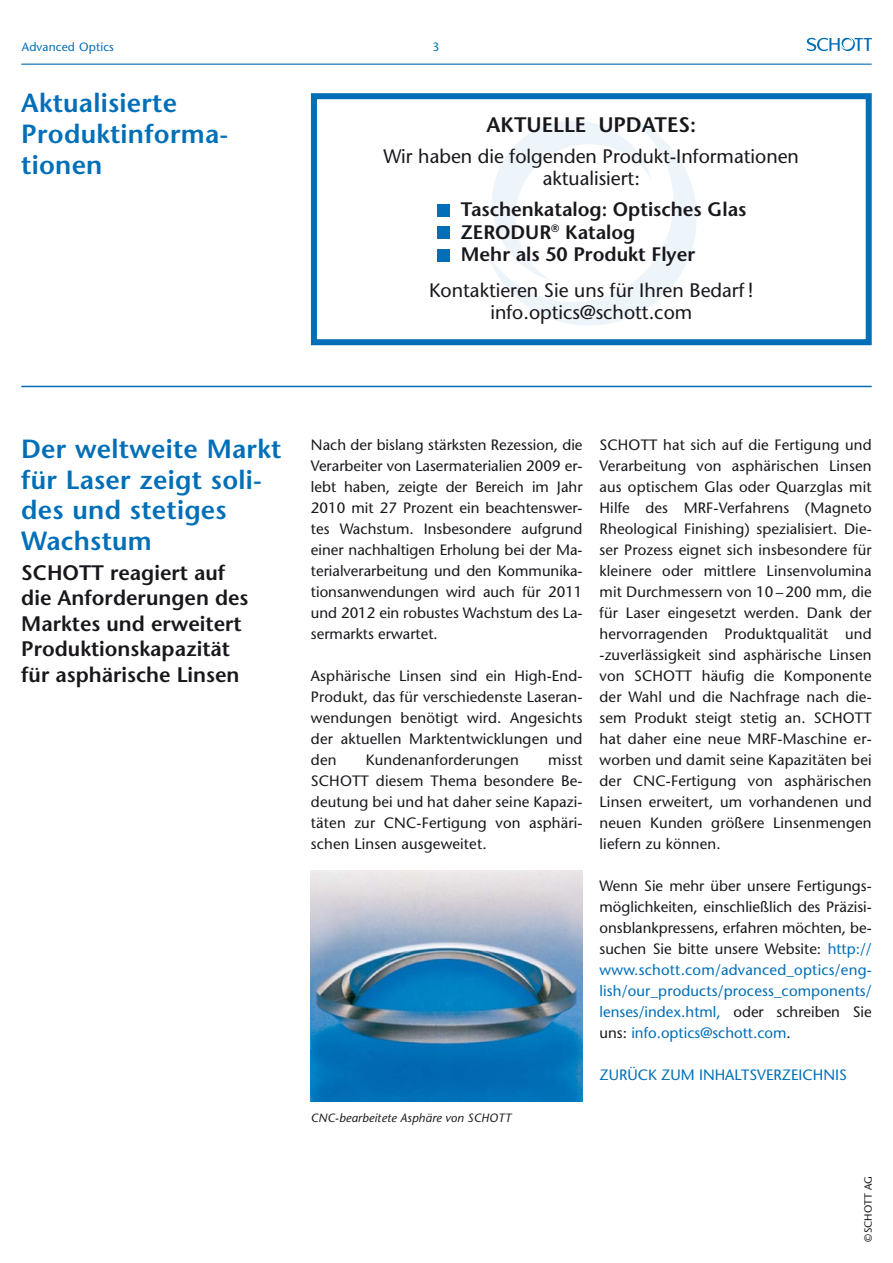
<style>
.page{position:relative;width:893px;height:1263px;background:#fff}
.page>*{position:absolute;margin:0;border:0;box-sizing:border-box;transform-origin:0 0}
.t1{font:600 26.25px/30.8px "Stone Sans Std";letter-spacing:.01em;color:#006fb7}
.t2{font:600 21px/25.5px "Stone Sans Std";color:#1a171c}
.t3{font:500 19.5px/22.5px "Stone Sans Std";color:#1a171c;text-align:center}
.t4{font:600 19.5px/22.5px "Stone Sans Std";color:#1a171c}
.t5{font:500 15px/21px "Stone Sans Std";letter-spacing:.01em;color:#1a171c;text-align:justify}
.t6{font:500 15px "Stone Sans Std";color:#006fb7}
.t7{font:italic 500 12px "Stone Sans Std";letter-spacing:.01em;color:#1a171c}
.t8{font:500 12px "Stone Sans Std";letter-spacing:.01em;color:#006fb7}
.t9{font:500 10.5px "Stone Sans Std";color:#1a171c}
.s1{color:#006fb7}
</style>
<div class="page">
<svg style="left:807px;top:37px;width:65px;height:14px"></svg>
<hr style="left:21px;top:64px;width:851px;height:1px;background:#006fb7">
<img style="left:311px;top:870px;width:272px;height:231px">
<svg style="left:487px;top:116px;width:210px;height:210px"></svg>
<div style="left:311px;top:93px;width:561px;height:252px;border:6px solid #006fb7"></div>
<div style="left:437px;top:204px;width:13px;height:13px;background:#006fb7"></div>
<div style="left:437px;top:226px;width:13px;height:13px;background:#006fb7"></div>
<div style="left:437px;top:249px;width:13px;height:13px;background:#006fb7"></div>
<hr style="left:21px;top:386px;width:851px;height:1px;background:#006fb7">
<p class="t8" style="left:22px;top:40px;width:94px">Advanced Optics</p>
<p class="t8" style="left:432px;top:40px;width:8px">3</p>
<h1 class="t1" style="left:21px;top:88px;width:206px">Aktualisierte<br>Produktinforma&shy;tionen</h1>
<h2 class="t2" style="left:486px;top:112px;width:211px">AKTUELLE UPDATES:</h2>
<h3 class="t3" style="left:384px;top:145px;width:417px">Wir haben die folgenden Produkt-Informationen aktualisiert:</h3>
<h3 class="t4" style="left:461px;top:198px;width:287px">Taschenkatalog: Optisches Glas<br>ZERODUR<sup>®</sup> Katalog<br>Mehr als 50 Produkt Flyer</h3>
<h3 class="t3" style="left:429px;top:279px;width:326px">Kontaktieren Sie uns für Ihren Bedarf ! info.optics@schott.com</h3>
<h1 class="t1" style="left:21px;top:433px;width:261px">Der weltweite Markt für Laser zeigt soli&shy;des und stetiges<br>Wachstum</h1>
<h2 class="t2" style="left:21px;top:560px;width:229px">SCHOTT reagiert auf die Anforderungen des<br>Marktes und erweitert<br>Produktionskapazität für asphärische Linsen</h2>
<p class="t5" style="left:311px;top:434px;width:273px">Nach der bislang stärksten Rezession, die Verarbeiter von Lasermaterialien 2009 er&shy;lebt haben, zeigte der Bereich im Jahr 2010 mit 27 Prozent ein beachtenswer&shy;tes Wachstum. Insbesondere aufgrund einer nachhaltigen Erholung bei der Ma&shy;terialverarbeitung und den Kommunika&shy;tionsanwendungen wird auch für 2011 und 2012 ein robustes Wachstum des La&shy;sermarkts erwartet.</p>
<p class="t5" style="left:311px;top:665px;width:273px">Asphärische Linsen sind ein High-End-Produkt, das für verschiedenste Laseran&shy;wendungen benötigt wird. Angesichts der aktuellen Marktentwicklungen und den</p>
<p class="t5" style="left:366px;top:749px;width:155px">Kundenanforderungen</p>
<p class="t5" style="left:311px;top:749px;width:273px;text-indent:237px">misst SCHOTT diesem Thema besondere Be&shy;deutung bei und hat daher seine Kapazi&shy;täten zur CNC-Fertigung von asphäri&shy;schen Linsen ausgeweitet.</p>
<p class="t7" style="left:311px;top:1111px;width:202px">CNC-bearbeitete Asphäre von SCHOTT</p>
<p class="t5" style="left:600px;top:434px;width:274px">SCHOTT hat sich auf die Fertigung und Verarbeitung von asphärischen Linsen aus optischem Glas oder Quarzglas mit Hilfe des MRF-Verfahrens (Magneto Rheological Finishing) spezialisiert. Die&shy;ser Prozess eignet sich insbesondere für kleinere oder mittlere Linsenvolumina mit Durchmessern von 10 – 200 mm, die für Laser eingesetzt werden. Dank der hervorragenden Produktqualität und -zuverlässigkeit sind asphärische Linsen von SCHOTT häufig die Komponente der Wahl und die Nachfrage nach die&shy;sem Produkt steigt stetig an. SCHOTT hat daher eine neue MRF-Maschine er&shy;worben und damit seine Kapazitäten bei der CNC-Fertigung von asphärischen Linsen erweitert, um vorhandenen und neuen Kunden größere Linsenmengen liefern zu können.</p>
<p class="t5" style="left:600px;top:875px;width:274px">Wenn Sie mehr über unsere Fertigungs&shy;möglichkeiten, einschließlich des Präzisi&shy;onsblankpressens, erfahren möchten, be&shy;suchen Sie bitte unsere Website: <span class="s1">http:// www.schott.com/advanced_optics/eng&shy;lish/our_products/process_components/ lenses/index.html,</span> oder schreiben Sie uns: <span class="s1">info.optics@schott.com</span>.</p>
<p class="t6" style="left:600px;top:1066px;width:249px">ZURÜCK ZUM INHALTSVERZEICHNIS</p>
<p class="t9" style="left:862px;top:1242px;width:67px;rotate:-90deg">©SCHOTT AG</p>
</div>
